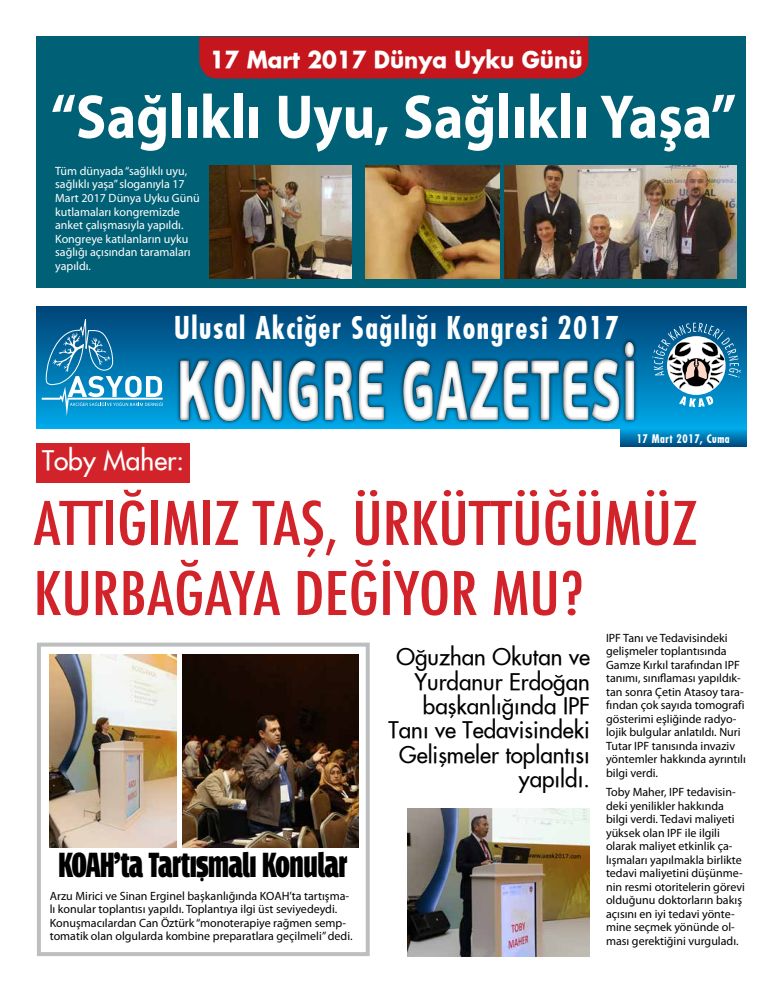
<style>
.page{position:relative;width:783px;height:993px;background:#fff}
.page>*{position:absolute;margin:0;border:0;box-sizing:border-box;transform-origin:0 0}
.t1{font:700 87.2px "Myriad Arabic";color:#fff;scale:.9 1}
.t2{font:900 84.7px "PF Beau Sans Pro";color:#fff;scale:.58 1}
.t3{font:500 condensed 58.4px/70px "Futura";color:#d2232a;scale:1.13 1}
.t4{font:800 condensed 36.7px "TGSON";letter-spacing:-.01em;color:#000;scale:.84 1}
.t5{font:700 condensed 30.7px "Futura";letter-spacing:.05em;color:#fff;scale:.94 1}
.t6{font:26.4px "Futura";color:#fff}
.t7{font:700 22.6px "Futura";color:#fff;scale:.95 1}
.t8{font:22.4px/24.3px "Futura";color:#000;text-align:right}
.t9{font:12px/13.5px "Myriad Pro";color:#000}
.t10{font:12px/13.5px "Myriad Pro";color:#fff}
.t11{font:700 condensed 11.6px "Futura";letter-spacing:.05em;color:#fff;scale:.94 1}
</style>
<div class="page">
<div style="left:37px;top:642px;width:332px;height:313px;border:4px solid #bcbec0"></div>
<img style="left:50px;top:654px;width:126px;height:192px">
<img style="left:183px;top:654px;width:175px;height:192px">
<div style="left:36px;top:443px;width:154px;height:39px;background:#d2232a"></div>
<img style="left:407px;top:808px;width:182px;height:147px">
<div style="left:37px;top:37px;width:709px;height:251px;background:#006075"></div>
<img style="left:504px;top:166px;width:232px;height:112px">
<img style="left:210px;top:166px;width:141px;height:112px">
<img style="left:365px;top:166px;width:134px;height:112px">
<div style="left:199px;top:37px;width:389px;height:42px;background:#c4161c"></div>
<div style="left:37px;top:306px;width:709px;height:122px;background:linear-gradient(to bottom,#004375,#00a6e6)"></div>
<svg style="left:725px;top:428px;width:21px;height:18px"></svg>
<div style="left:164px;top:334px;width:561px;height:114px;background:#000;opacity:.75"></div>
<svg style="left:42px;top:319px;width:121px;height:97px;background:#2889b9"></svg>
<div style="left:667px;top:336px;width:58px;height:59px;background:#fff;border-radius:50%"></div>
<svg style="left:652px;top:322px;width:89px;height:67px"></svg>
<svg style="left:679px;top:396px;width:34px;height:11px"></svg>
<h3 class="t7" style="left:210px;top:44px;width:394px">17 Mart 2017 Dünya Uyku Günü</h3>
<h1 class="t1" style="left:51px;top:57px;width:763px">“Sağlıklı Uyu, Sağlıklı Yaşa”</h1>
<p class="t10" style="left:55px;top:164px;width:146px">Tüm dünyada “sağlıklı uyu, sağlıklı yaşa” sloganıyla 17<br>Mart 2017 Dünya Uyku Günü kutlamaları kongremizde anket çalışmasıyla yapıldı.<br>Kongreye katılanların uyku sağlığı açısından taramaları yapıldı.</p>
<h3 class="t5" style="left:174px;top:307px;width:474px">Ulusal Akciğer Sağılığı Kongresi 2017</h3>
<h2 class="t2" style="left:176px;top:335px;width:798px">KONGRE GAZETESİ</h2>
<p class="t11" style="left:636px;top:431px;width:100px">17 Mart 2017, Cuma</p>
<h3 class="t6" style="left:42px;top:443px;width:144px">Toby Maher:</h3>
<h3 class="t3" style="left:34px;top:488px;width:588px">ATTIĞIMIZ TAŞ, ÜRKÜTTÜĞÜMÜZ<br>KURBAĞAYA DEĞİYOR MU?</h3>
<h3 class="t8" style="left:388px;top:644px;width:203px">Oğuzhan Okutan ve<br>Yurdanur Erdoğan başkanlığında IPF<br>Tanı ve Tedavisindeki<br>Gelişmeler toplantısı yapıldı.</h3>
<p class="t9" style="left:606px;top:630px;width:141px">IPF Tanı ve Tedavisindeki gelişmeler toplantısında<br>Gamze Kırkıl tarafından IPF tanımı, sınıflaması yapıldık&shy;tan sonra Çetin Atasoy tara&shy;fından çok sayıda tomografi gösterimi eşliğinde radyo&shy;lojik bulgular anlatıldı. Nuri<br>Tutar IPF tanısında invaziv yöntemler hakkında ayrıntılı bilgi verdi.</p>
<p class="t9" style="left:606px;top:784px;width:140px">Toby Maher, IPF tedavisin&shy;deki yenilikler hakkında bilgi verdi. Tedavi maliyeti yüksek olan IPF ile ilgili olarak maliyet etkinlik ça&shy;lışmaları yapılmakla birlikte tedavi maliyetini düşünme&shy;nin resmi otoritelerin görevi olduğunu doktorların bakış açısını en iyi tedavi yönte&shy;mine seçmek yönünde ol&shy;ması gerektiğini vurguladı.</p>
<h3 class="t4" style="left:58px;top:846px;width:345px">KOAH’ta Tartışmalı Konular</h3>
<p class="t9" style="left:50px;top:888px;width:304px">Arzu Mirici ve Sinan Erginel başkanlığında KOAH’ta tartışma&shy;lı konular toplantısı yapıldı. Toplantıya ilgi üst seviyedeydi.<br>Konuşmacılardan Can Öztürk “monoterapiye rağmen semp&shy;tomatik olan olgularda kombine preparatlara geçilmeli” dedi.</p>
</div>
